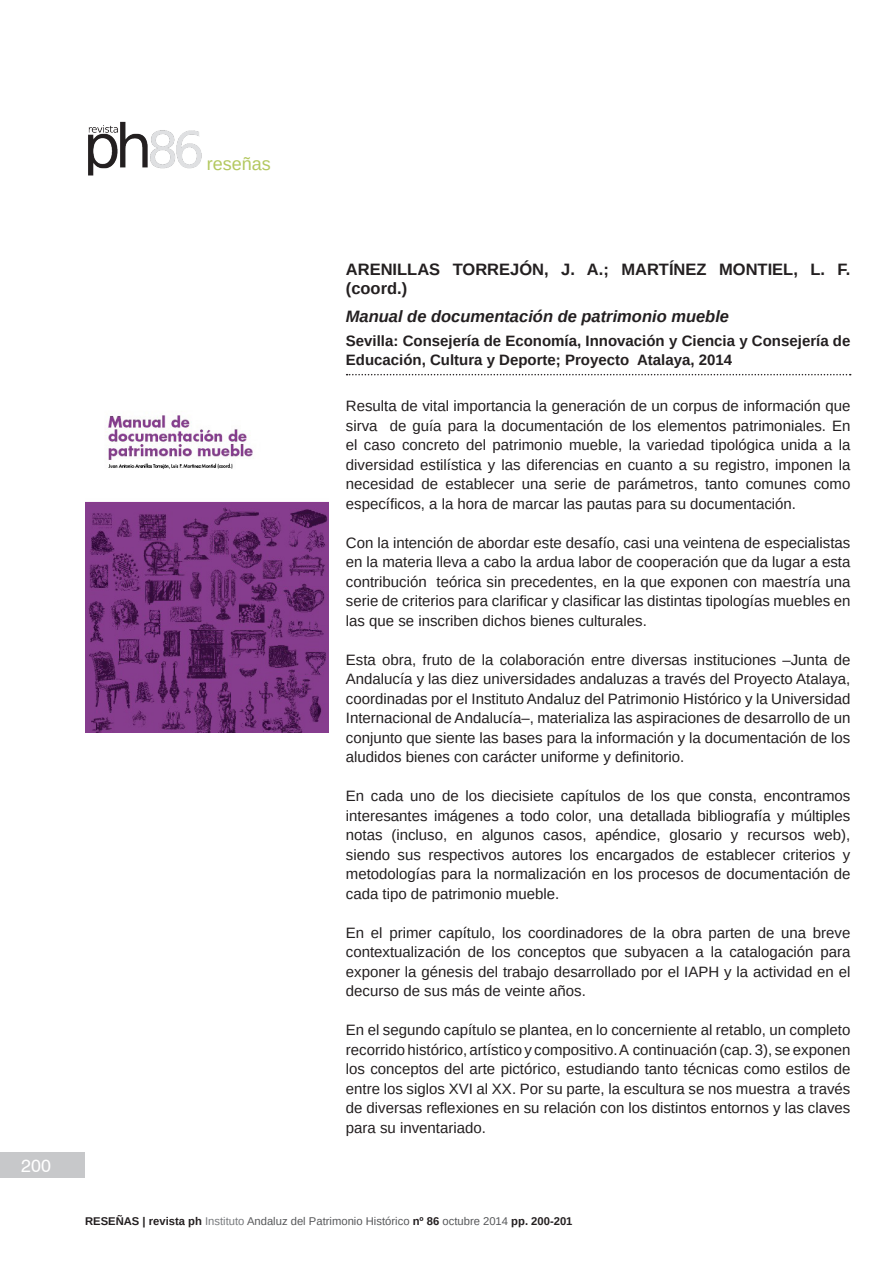
<style>
.page{position:relative;width:893px;height:1263px;background:#fff}
.page>*{position:absolute;margin:0;border:0;box-sizing:border-box;transform-origin:0 0}
.t1{font:18px "Arimo";color:#b3c85f}
.t2{font:18px "Swiss 721 BT";color:#fff}
.AUTORES_RESEÑA{font:700 16.5px "Arimo";color:#231f20}
.TITULO_LIBRO_RESEÑA{font:italic 700 16.5px "Arimo";color:#231f20}
.t3{font:15px/19.5px "Arimo";color:#231f20;text-align:justify}
.EDITORIAL_RESEÑA{font:700 15px/19.5px "Arimo";color:#231f20}
.t4{font:11.25px "Arimo";color:#57585a}
.s1{font-weight:700;color:#231f20}
.s2{color:#787a7d}
</style>
<div class="page">
<div style="left:0;top:1152px;width:85px;height:26px;background:#c7c8ca"></div>
<img style="left:88px;top:121px;width:114px;height:55px">
<svg style="left:347px;top:374px;width:504px;height:1px"></svg>
<img style="left:85px;top:415px;width:244px;height:318px">
<p class="t1" style="left:207px;top:153px;width:66px">reseñas</p>
<p class="t2" style="left:21px;top:1154px;width:31px">200</p>
<p class="AUTORES_RESEÑA" style="left:346px;top:258px;width:130px">ARENILLAS TORR</p>
<p class="AUTORES_RESEÑA" style="left:499px;top:258px;width:136px">EJÓN, J. A.; MAR</p>
<p class="AUTORES_RESEÑA" style="left:659px;top:258px;width:74px">TÍNEZ MON</p>
<p class="AUTORES_RESEÑA" style="left:758px;top:258px;width:94px">TIEL, L. F.</p>
<p class="AUTORES_RESEÑA" style="left:346px;top:277px;width:63px">(coord.)</p>
<p class="TITULO_LIBRO_RESEÑA" style="left:346px;top:305px;width:385px">Manual de documentación de patrimonio mueble</p>
<p class="EDITORIAL_RESEÑA" style="left:346px;top:331px;width:506px">Sevilla: Consejería de Economía, Innovación y Ciencia y Consejería de<br>Educación, Cultura y Deporte; Proyecto Atalaya, 2014</p>
<p class="t3" style="left:346px;top:396px;width:506px">Resulta de vital importancia la generación de un corpus de información que sirva de guía para la documentación de los elementos patrimoniales. En el caso concreto del patrimonio mueble, la variedad tipológica unida a la diversidad estilística y las diferencias en cuanto a su registro, imponen la necesidad de establecer una serie de parámetros, tanto comunes como específicos, a la hora de marcar las pautas para su documentación.</p>
<p class="t3" style="left:346px;top:533px;width:506px">Con la intención de abordar este desafío, casi una veintena de especialistas en la materia lleva a cabo la ardua labor de cooperación que da lugar a esta contribución teórica sin precedentes, en la que exponen con maestría una serie de criterios para clarificar y clasificar las distintas tipologías muebles en las que se inscriben dichos bienes culturales.</p>
<p class="t3" style="left:346px;top:650px;width:506px">Esta obra, fruto de la colaboración entre diversas instituciones –Junta de Andalucía y las diez universidades andaluzas a través del Proyecto Atalaya, coordinadas por el Instituto Andaluz del Patrimonio Histórico y la Universidad Internacional de Andalucía–, materializa las aspiraciones de desarrollo de un conjunto que siente las bases para la información y la documentación de los aludidos bienes con carácter uniforme y definitorio.</p>
<p class="t3" style="left:346px;top:786px;width:506px">En cada uno de los diecisiete capítulos de los que consta, encontramos interesantes imágenes a todo color, una detallada bibliografía y múltiples notas (incluso, en algunos casos, apéndice, glosario y recursos web), siendo sus respectivos autores los encargados de establecer criterios y metodologías para la normalización en los procesos de documentación de cada tipo de patrimonio mueble.</p>
<p class="t3" style="left:346px;top:923px;width:506px">En el primer capítulo, los coordinadores de la obra parten de una breve contextualización de los conceptos que subyacen a la catalogación para exponer la génesis del trabajo desarrollado por el IAPH y la actividad en el decurso de sus más de veinte años.</p>
<p class="t3" style="left:346px;top:1020px;width:506px">En el segundo capítulo se plantea, en lo concerniente al retablo, un completo recorrido histórico, artístico y compositivo. A continuación (cap. 3), se exponen los conceptos del arte pictórico, estudiando tanto técnicas como estilos de entre los siglos XVI al XX. Por su parte, la escultura se nos muestra a través de diversas reflexiones en su relación con los distintos entornos y las claves para su inventariado.</p>
<p class="t4" style="left:85px;top:1213px;width:489px"><span class="s1">RESEÑAS | revista ph</span> <span class="s2">Instituto</span> Andaluz del Patrimonio Histórico <span class="s1">nº 86</span> octubre 2014 <span class="s1">pp. 200-201</span></p>
</div>
